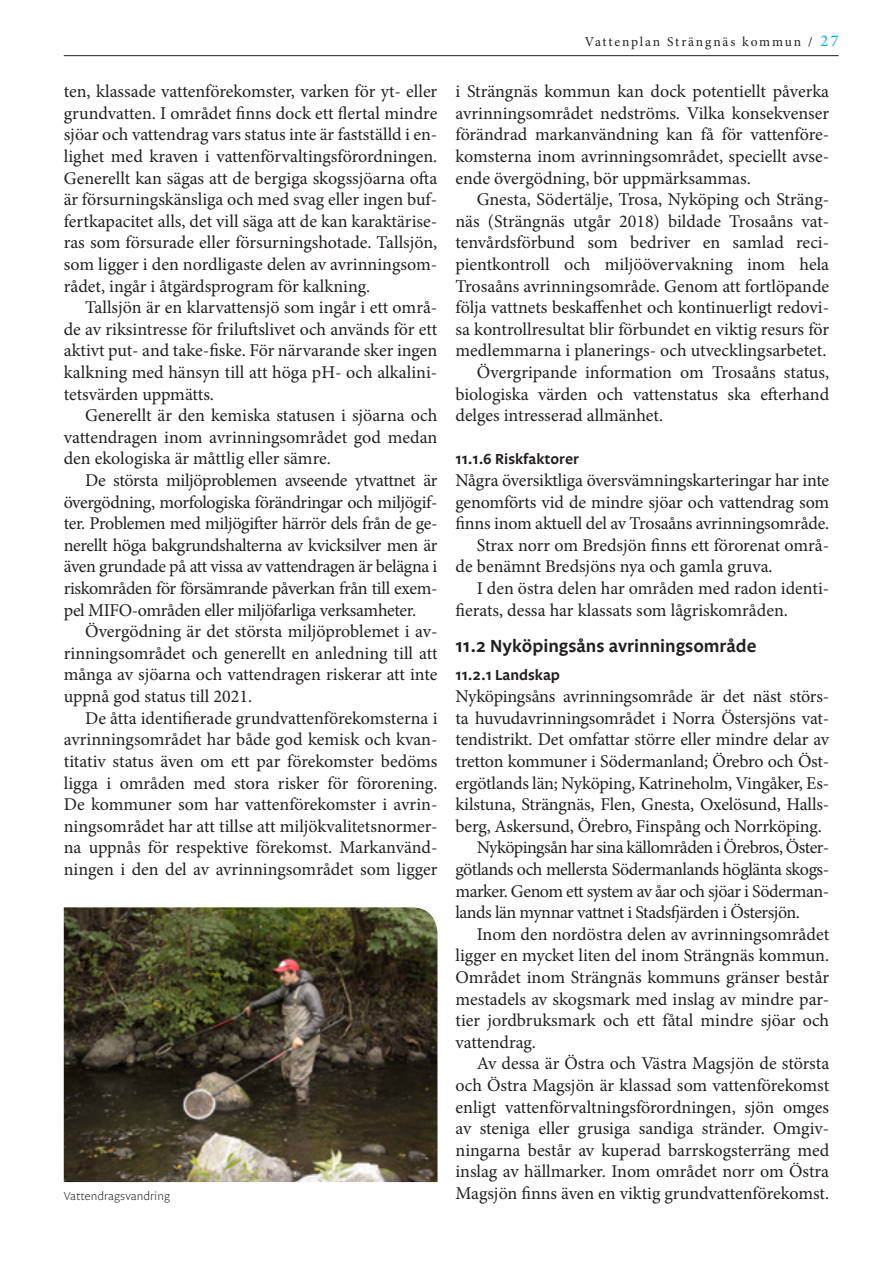
<style>
.page{position:relative;width:893px;height:1263px;background:#fff}
.page>*{position:absolute;margin:0;border:0;box-sizing:border-box;transform-origin:0 0}
.Brödtext_2{font:18px/21.6px "Minion Pro";letter-spacing:-.005em;color:#231f20;text-align:justify}
.Brödtext_1{font:18px/21.6px "Minion Pro";letter-spacing:-.01em;color:#231f20;text-align:justify}
.Rubrik_2{font:600 18px "Legato OT";color:#231f20}
.Rubrik_3{font:600 15px "Legato OT";color:#231f20}
.t1{font:13.5px "Minion Pro";letter-spacing:.135em;color:#231f20}
.Bildtext{font:300 12px "Legato OT";color:#231f20}
.s1{font-size:16.5px;color:#00aeef}
</style>
<div class="page">
<hr style="left:64px;top:55px;width:775px;height:1px;background:#231f20">
<img style="left:64px;top:907px;width:373px;height:275px">
<p class="Brödtext_1" style="left:64px;top:81px;width:375px">ten, klassade vattenförekomster, varken för yt- eller grundvatten. I området finns dock ett flertal mindre sjöar och vattendrag vars status inte är fastställd i en&shy;lighet med kraven i vattenförvaltingsförordningen.<br>Generellt kan sägas att de bergiga skogssjöarna ofta är försurningskänsliga och med svag eller ingen buf&shy;fertkapacitet alls, det vill säga att de kan karaktärise&shy;ras som försurade eller försurningshotade. Tallsjön, som ligger i den nordligaste delen av avrinningsom&shy;rådet, ingår i åtgärdsprogram för kalkning.</p>
<p class="Brödtext_2" style="left:64px;top:297px;width:375px;text-indent:21px">Tallsjön är en klarvattensjö som ingår i ett områ&shy;de av riksintresse för friluftslivet och används för ett aktivt put- and take-fiske. För närvarande sker ingen kalkning med hänsyn till att höga pH- och alkalini&shy;tetsvärden uppmätts.</p>
<p class="Brödtext_2" style="left:64px;top:405px;width:375px;text-indent:21px">Generellt är den kemiska statusen i sjöarna och vattendragen inom avrinningsområdet god medan den ekologiska är måttlig eller sämre.</p>
<p class="Brödtext_2" style="left:64px;top:470px;width:375px;text-indent:21px">De största miljöproblemen avseende ytvattnet är övergödning, morfologiska förändringar och miljögif&shy;ter. Problemen med miljögifter härrör dels från de ge&shy;nerellt höga bakgrundshalterna av kvicksilver men är även grundade på att vissa av vattendragen är belägna i riskområden för försämrande påverkan från till exem&shy;pel MIFO-områden eller miljöfarliga verksamheter.</p>
<p class="Brödtext_2" style="left:64px;top:621px;width:375px;text-indent:21px">Övergödning är det största miljöproblemet i av&shy;rinningsområdet och generellt en anledning till att många av sjöarna och vattendragen riskerar att inte uppnå god status till 2021.</p>
<p class="Brödtext_2" style="left:64px;top:707px;width:375px;text-indent:21px">De åtta identifierade grundvattenförekomsterna i avrinningsområdet har både god kemisk och kvan&shy;titativ status även om ett par förekomster bedöms ligga i områden med stora risker för förorening.<br>De kommuner som har vattenförekomster i avrin&shy;ningsområdet har att tillse att miljökvalitetsnormer&shy;na uppnås för respektive förekomst. Markanvänd&shy;ningen i den del av avrinningsområdet som ligger</p>
<p class="t1" style="left:585px;top:33px;width:255px">Vattenplan Strängnäs kommun / <span class="s1">27</span></p>
<p class="Brödtext_2" style="left:455px;top:81px;width:375px">i Strängnäs kommun kan dock potentiellt påverka avrinningsområdet nedströms. Vilka konsekvenser förändrad markanvändning kan få för vattenföre&shy;komsterna inom avrinningsområdet, speciellt avse&shy;ende övergödning, bör uppmärksammas.</p>
<p class="Brödtext_2" style="left:455px;top:189px;width:375px;text-indent:21px">Gnesta, Södertälje, Trosa, Nyköping och Sträng&shy;näs (Strängnäs utgår 2018) bildade Trosaåns vat&shy;tenvårdsförbund som bedriver en samlad reci&shy;pientkontroll och miljöövervakning inom hela Trosaåns avrinningsområde. Genom att fortlöpande följa vattnets beskaffenhet och kontinuerligt redovi&shy;sa kontrollresultat blir förbundet en viktig resurs för medlemmarna i planerings- och utvecklingsarbetet.</p>
<p class="Brödtext_2" style="left:455px;top:362px;width:375px;text-indent:21px">Övergripande information om Trosaåns status, biologiska värden och vattenstatus ska efterhand delges intresserad allmänhet.</p>
<p class="Rubrik_3" style="left:455px;top:451px;width:125px">11.1.6 Riskfaktorer</p>
<p class="Brödtext_1" style="left:455px;top:470px;width:375px">Några översiktliga översvämningskarteringar har inte genomförts vid de mindre sjöar och vattendrag som finns inom aktuell del av Trosaåns avrinningsområde.</p>
<p class="Brödtext_2" style="left:455px;top:534px;width:375px;text-indent:21px">Strax norr om Bredsjön finns ett förorenat områ&shy;de benämnt Bredsjöns nya och gamla gruva.</p>
<p class="Brödtext_2" style="left:455px;top:578px;width:375px;text-indent:21px">I den östra delen har områden med radon identi&shy;fierats, dessa har klassats som lågriskområden.</p>
<p class="Rubrik_2" style="left:455px;top:635px;width:303px">11.2 Nyköpingsåns avrinningsområde</p>
<p class="Rubrik_3" style="left:455px;top:667px;width:106px">11.2.1 Landskap</p>
<p class="Brödtext_1" style="left:455px;top:686px;width:375px">Nyköpingsåns avrinningsområde är det näst störs&shy;ta huvudavrinningsområdet i Norra Östersjöns vat&shy;tendistrikt. Det omfattar större eller mindre delar av tretton kommuner i Södermanland; Örebro och Öst&shy;ergötlands län; Nyköping, Katrineholm, Vingåker, Es&shy;kilstuna, Strängnäs, Flen, Gnesta, Oxelösund, Halls&shy;berg, Askersund, Örebro, Finspång och Norrköping.</p>
<p class="Brödtext_2" style="left:455px;top:837px;width:375px;text-indent:21px">Nyköpingsån har sina källområden i Örebros, Öster&shy;götlands och mellersta Södermanlands höglänta skogs&shy;marker. Genom ett system av åar och sjöar i Söderman&shy;lands län mynnar vattnet i Stadsfjärden i Östersjön.</p>
<p class="Brödtext_2" style="left:455px;top:923px;width:375px;text-indent:21px">Inom den nordöstra delen av avrinningsområdet ligger en mycket liten del inom Strängnäs kommun.<br>Området inom Strängnäs kommuns gränser består mestadels av skogsmark med inslag av mindre par&shy;tier jordbruksmark och ett fåtal mindre sjöar och vattendrag.</p>
<p class="Brödtext_2" style="left:455px;top:1053px;width:375px;text-indent:21px">Av dessa är Östra och Västra Magsjön de största och Östra Magsjön är klassad som vattenförekomst enligt vattenförvaltningsförordningen, sjön omges av steniga eller grusiga sandiga stränder. Omgiv&shy;ningarna består av kuperad barrskogsterräng med inslag av hällmarker. Inom området norr om Östra</p>
<p class="Bildtext" style="left:64px;top:1189px;width:108px">Vattendragsvandring</p>
<p class="Brödtext_2" style="left:455px;top:1182px;width:375px">Magsjön finns även en viktig grundvattenförekomst.</p>
</div>
